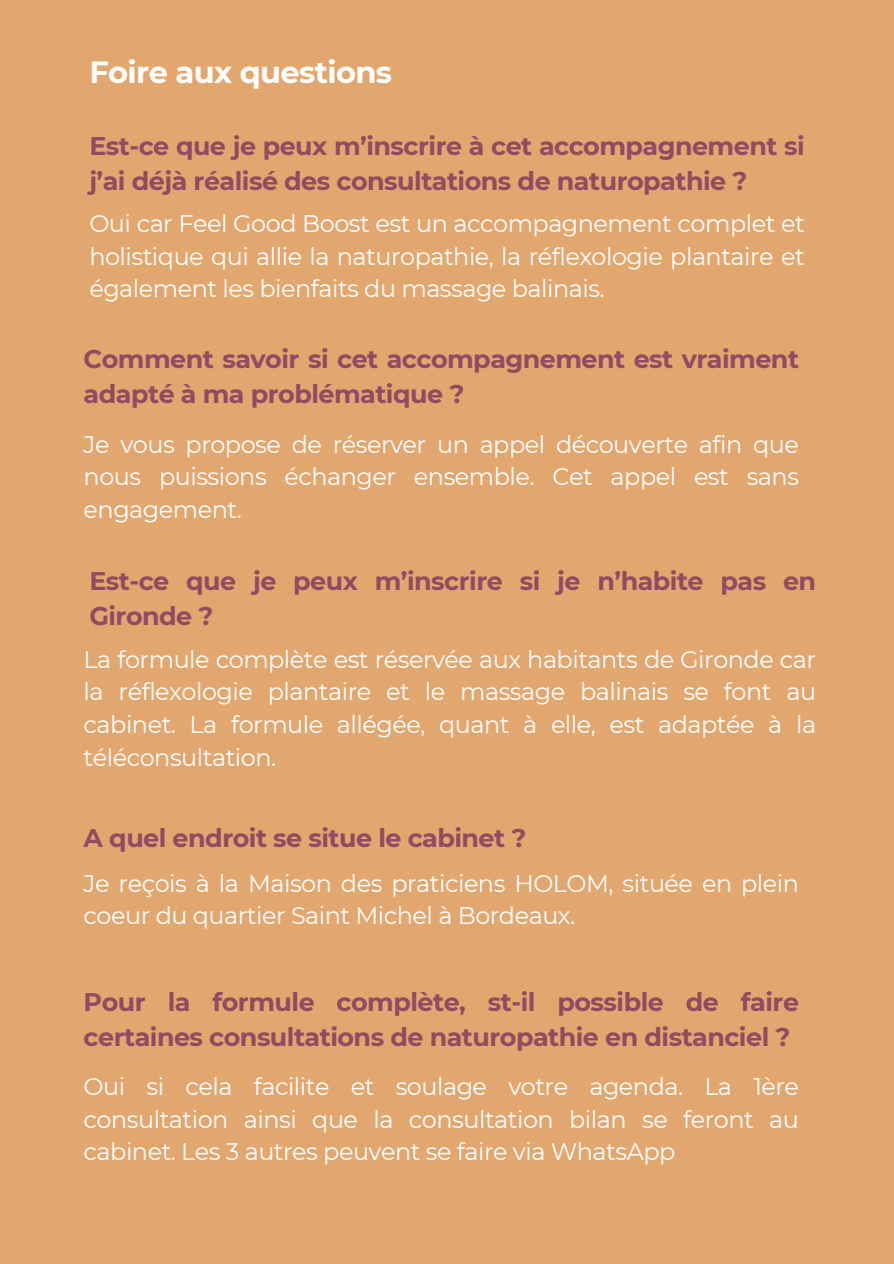
<style>
.page{position:relative;width:894px;height:1264px;background:#fff}
.page>*{position:absolute;margin:0;border:0;box-sizing:border-box;transform-origin:0 0}
.t1{font:700 30.6px "Montserrat";letter-spacing:-.02em;color:#fff}
.t2{font:700 25.35px/34.8px "Montserrat";letter-spacing:-.02em;color:#924a62}
.t3{font:23.85px/32.7px "Montserrat";letter-spacing:-.02em;color:#fff;text-align:justify}
</style>
<div class="page">
<div style="left:0;top:0;width:893px;height:1263px;background:#e2a66f"></div>
<h1 class="t1" style="left:89px;top:53px;width:304px">Foire aux questions</h1>
<h2 class="t2" style="left:89px;top:129px;width:716px">Est-ce que je peux m’inscrire à cet accompagnement si j’ai déjà réalisé des consultations de naturopathie ?</h2>
<p class="t3" style="left:89px;top:207px;width:716px">Oui car Feel Good Boost est un accompagnement complet et holistique qui allie la naturopathie, la réflexologie plantaire et également les bienfaits du massage balinais.</p>
<h2 class="t2" style="left:84px;top:341px;width:716px">Comment savoir si cet accompagnement est vraiment adapté à ma problématique ?</h2>
<p class="t3" style="left:84px;top:427px;width:716px">Je vous propose de réserver un appel découverte afin que nous puissions échanger ensemble. Cet appel est sans engagement.</p>
<h2 class="t2" style="left:89px;top:564px;width:728px">Est-ce que je peux m’inscrire si je n’habite pas en<br>Gironde ?</h2>
<p class="t3" style="left:84px;top:642px;width:733px">La formule complète est réservée aux habitants de Gironde car la réflexologie plantaire et le massage balinais se font au cabinet. La formule allégée, quant à elle, est adaptée à la téléconsultation.</p>
<h2 class="t2" style="left:84px;top:820px;width:444px">A quel endroit se situe le cabinet ?</h2>
<p class="t3" style="left:84px;top:866px;width:716px">Je reçois à la Maison des praticiens HOLOM, située en plein coeur du quartier Saint Michel à Bordeaux.</p>
<h2 class="t2" style="left:84px;top:984px;width:716px">Pour la formule complète, st-il possible de faire certaines consultations de naturopathie en distanciel ?</h2>
<p class="t3" style="left:84px;top:1070px;width:716px">Oui si cela facilite et soulage votre agenda. La 1ère consultation ainsi que la consultation bilan se feront au cabinet. Les 3 autres peuvent se faire via WhatsApp</p>
</div>
